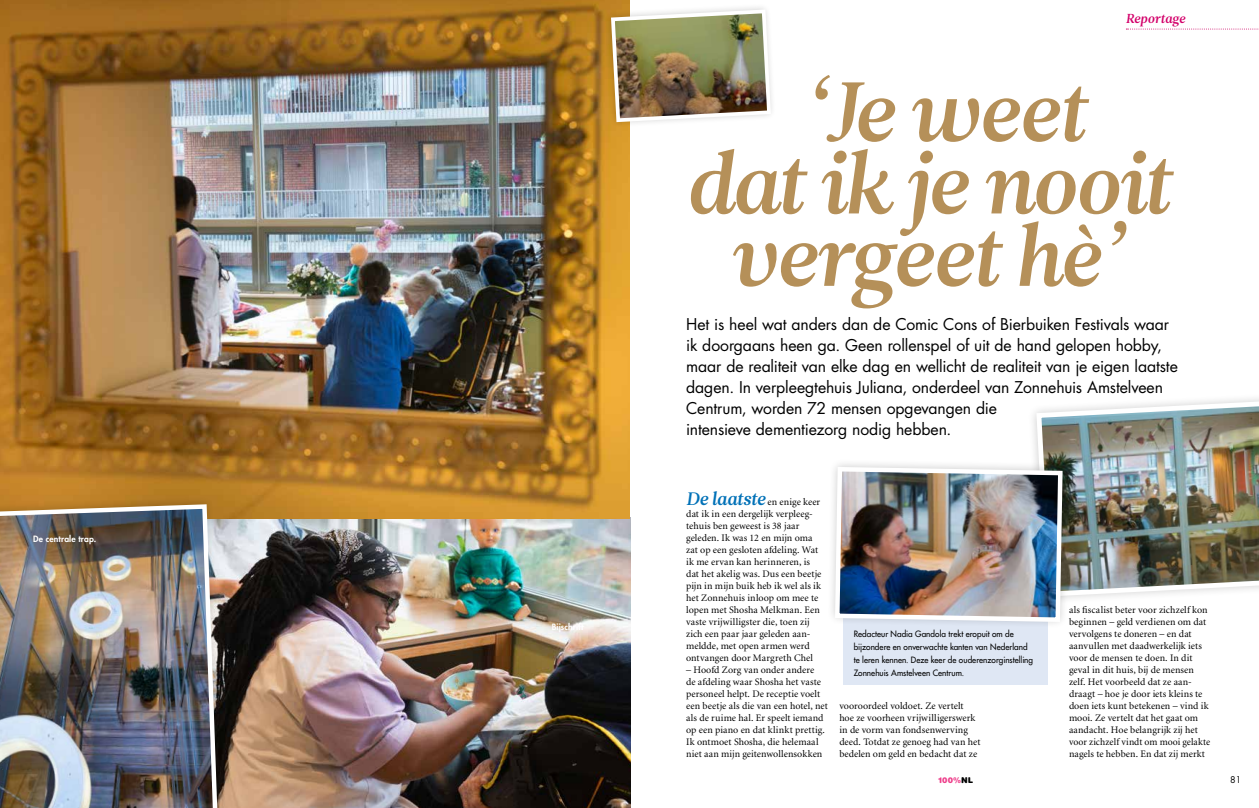
<style>
.page{position:relative;width:1259px;height:808px;background:#fff}
.page>*{position:absolute;margin:0;border:0;box-sizing:border-box;transform-origin:0 0}
.t1{font:83.8px/72.4px "Leitura News Italic 3";letter-spacing:-.04em;color:#b59059;text-align:center}
.t2{font:15.8px/21px "Futura Std";letter-spacing:-.01em;color:#000}
.t3{font:13px "Leitura News Italic 3";letter-spacing:-.02em;color:#d3006a}
.t4{font:10px/12px "Minion";letter-spacing:.005em;color:#000}
.t5{font:9px "Futura Std";color:#000}
.t6{font:500 8.5px/13px "Futura Std";letter-spacing:.005em;color:#000;scale:.96 1}
.t7{font:800 8.5px "Futura Std";letter-spacing:.015em;color:#fff}
.t8{font:900 8px "Helvetica Rounded";color:#ee3d8a}
.s1{font-family:"Leitura News Italic 3";font-size:18px;color:#0071b7}
.s2{color:#000}
</style>
<div class="page">
<svg style="left:1126px;top:29px;width:133px;height:1px"></svg>
<div style="left:843px;top:609px;width:204px;height:76px;background:#dfe7f4"></div>
<img style="left:227px;top:519px;width:403px;height:289px">
<img style="left:0;top:0;width:630px;height:519px">
<svg style="left:0;top:495px;width:227px;height:313px;background:#87673c"></svg>
<img style="left:0;top:502px;width:220px;height:306px">
<img style="left:1034px;top:398px;width:225px;height:201px">
<svg style="left:840px;top:458px;width:231px;height:173px"></svg>
<img style="left:832px;top:465px;width:233px;height:159px">
<img style="left:603px;top:2px;width:169px;height:127px">
<p class="t7" style="left:33px;top:533px;width:64px">De centrale trap.</p>
<p class="t7" style="left:552px;top:621px;width:33px">Bijschrift</p>
<h3 class="t3" style="left:1125px;top:11px;width:61px">Reportage</h3>
<h1 class="t1" style="left:684px;top:77px;width:488px">‘Je weet<br>dat ik je nooit vergeet hè’</h1>
<p class="t2" style="left:686px;top:314px;width:493px">Het is heel wat anders dan de Comic Cons of Bierbuiken Festivals waar ik doorgaans heen ga. Geen rollenspel of uit de hand gelopen hobby, maar de realiteit van elke dag en wellicht de realiteit van je eigen laatste dagen. In verpleegtehuis Juliana, onderdeel van Zonnehuis Amstelveen Centrum, worden 72 mensen opgevangen die<br>intensieve dementiezorg nodig hebben.</p>
<p class="t4" style="left:686px;top:496px;width:137px"><span class="s1">De laatste</span> en enige keer dat ik in een dergelijk verpleeg&shy;tehuis ben geweest is 38 jaar geleden. Ik was 12 en mijn oma zat op een gesloten afdeling. Wat ik me ervan kan herinneren, is dat het akelig was. Dus een beetje pijn in mijn buik heb ik wel als ik het Zonnehuis inloop om mee te lopen met Shosha Melkman. Een vaste vrijwilligster die, toen zij zich een paar jaar geleden aan&shy;meldde, met open armen werd ontvangen door Margreth Chel</p>
<p class="t4" style="left:686px;top:664px;width:143px">– Hoofd Zorg van onder andere<br>de afdeling waar Shosha het vaste personeel helpt. De receptie voelt een beetje als die van een hotel, net als de ruime hal. Er speelt iemand op een piano en dat klinkt prettig.<br>Ik ontmoet Shosha, die helemaal niet aan mijn geitenwollensokken</p>
<p class="t6" style="left:853px;top:627px;width:188px">Redacteur Nadia Gandola trekt eropuit om de bijzondere en onverwachte kanten van Nederland te leren kennen. Deze keer de ouderenzorginstelling Zonnehuis Amstelveen Centrum.</p>
<p class="t4" style="left:839px;top:700px;width:143px">vooroordeel voldoet. Ze vertelt hoe ze voorheen vrijwilligerswerk in de vorm van fondsenwerving deed. Totdat ze genoeg had van het bedelen om geld en bedacht dat ze</p>
<p class="t4" style="left:1069px;top:604px;width:143px">als fiscalist beter voor zichzelf kon beginnen – geld verdienen om dat vervolgens te doneren – en dat aanvullen met daadwerkelijk iets voor de mensen te doen. In dit geval in dit huis, bij de mensen zelf. Het voorbeeld dat ze aan&shy;draagt – hoe je door iets kleins te doen iets kunt betekenen – vind ik mooi. Ze vertelt dat het gaat om aandacht. Hoe belangrijk zij het voor zichzelf vindt om mooi gelakte nagels te hebben. En dat zij merkt</p>
<p class="t8" style="left:938px;top:775px;width:36px">100%<span class="s2">NL</span></p>
<p class="t5" style="left:1230px;top:774px;width:13px">81</p>
</div>
